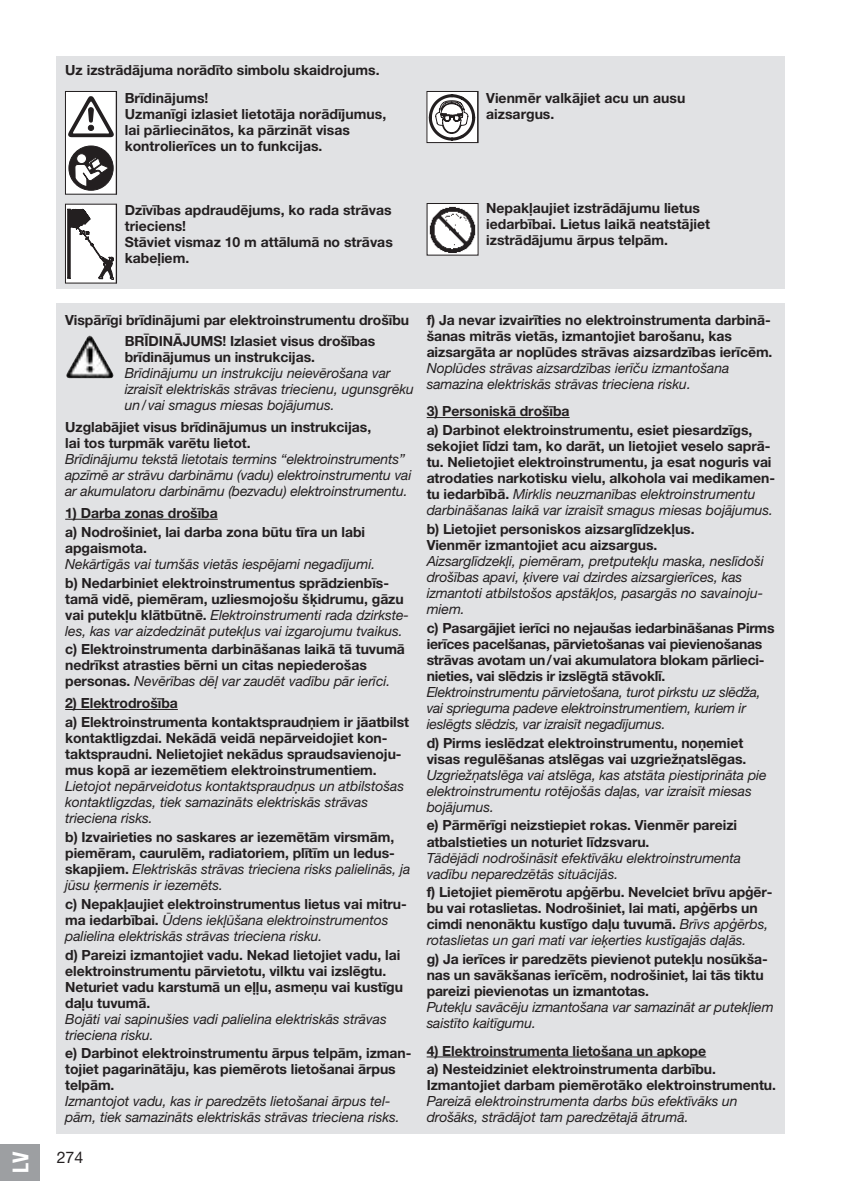
<style>
.page{position:relative;width:842px;height:1191px;background:#fff}
.page>*{position:absolute;margin:0;border:0;box-sizing:border-box;transform-origin:0 0}
.t1{font:22px "GARDENA Pro Bo Cond";color:#fff}
.t2{font:16px "GARDENA Pro";color:#231f20}
.t3{font:700 14px/16px "GARDENA Pro";letter-spacing:-.005em;color:#231f20}
.t4{font:italic 14px/16px "GARDENA Pro";letter-spacing:-.005em;color:#231f20}
.s1{font-weight:400;font-style:italic}
.s2{font-weight:700;font-style:normal}
</style>
<div class="page">
<div style="left:57px;top:303px;width:728px;height:831px;background:#e1e2e4"></div>
<hr style="left:65px;top:519px;width:153px;height:1px;background:#231f20">
<hr style="left:65px;top:709px;width:113px;height:1px;background:#231f20">
<img style="left:68px;top:336px;width:21px;height:35px">
<hr style="left:427px;top:417px;width:143px;height:1px;background:#231f20">
<hr style="left:427px;top:1056px;width:279px;height:1px;background:#231f20">
<div style="left:57px;top:57px;width:728px;height:232px;background:#e1e2e4"></div>
<div style="left:65px;top:91px;width:52px;height:103px;background:#fff"></div>
<div style="left:65px;top:91px;width:52px;height:103px;border:1px solid #231f20"></div>
<hr style="left:116px;top:91px;width:1px;height:103px;background:#231f20">
<svg style="left:68px;top:96px;width:46px;height:41px"></svg>
<div style="left:69px;top:146px;width:44px;height:44px;background:#231f20;border-radius:50%"></div>
<div style="left:69px;top:146px;width:44px;height:44px;border:1px solid #231f20;border-radius:50%"></div>
<div style="left:77px;top:154px;width:10px;height:10px;border:1px solid #231f20;border-radius:50%"></div>
<svg style="left:75px;top:156px;width:34px;height:31px"></svg>
<svg style="left:67px;top:206px;width:48px;height:75px"></svg>
<div style="left:65px;top:204px;width:52px;height:79px;border:1px solid #231f20"></div>
<hr style="left:116px;top:204px;width:1px;height:79px;background:#231f20">
<svg style="left:68px;top:209px;width:46px;height:71px;background:#c9c8c8"></svg>
<div style="left:427px;top:91px;width:51px;height:52px;background:#fff"></div>
<div style="left:427px;top:91px;width:51px;height:52px;border:1px solid #231f20"></div>
<hr style="left:477px;top:91px;width:1px;height:52px;background:#231f20">
<svg style="left:429px;top:94px;width:46px;height:47px"></svg>
<img style="left:429px;top:205px;width:47px;height:48px">
<div style="left:0;top:1143px;width:40px;height:37px;background:#9d9fa2"></div>
<h1 class="t1" style="left:7px;top:1172px;width:23px;rotate:-90deg">LV</h1>
<p class="t3" style="left:65px;top:62px;width:316px">Uz izstrādājuma norādīto simbolu skaidrojums.</p>
<p class="t3" style="left:125px;top:90px;width:263px">Brīdinājums!<br>Uzmanīgi izlasiet lietotāja norādījumus, lai pārliecinātos, ka pārzināt visas kontrolierīces un to funkcijas.</p>
<p class="t3" style="left:486px;top:90px;width:201px">Vienmēr valkājiet acu un ausu aizsargus.</p>
<p class="t3" style="left:125px;top:202px;width:270px">Dzīvības apdraudējums, ko rada strāvas trieciens!<br>Stāviet vismaz 10 m attālumā no strāvas kabeļiem.</p>
<p class="t3" style="left:486px;top:200px;width:225px">Nepakļaujiet izstrādājumu lietus iedarbībai. Lietus laikā neatstājiet izstrādājumu ārpus telpām.</p>
<p class="t3" style="left:125px;top:309px;width:286px;line-height:21.6px;text-indent:-59px">Vispārīgi brīdinājumi par elektroinstrumentu drošību<br>BRĪDINĀJUMS! Izlasiet visus drošības</p>
<p class="t3" style="left:125px;top:349px;width:192px">brīdinājumus un instrukcijas.</p>
<p class="t4" style="left:125px;top:365px;width:291px">Brīdinājumu un instrukciju neievērošana var izraisīt elektriskās strāvas triecienu, ugunsgrēku un/vai smagus miesas bojājumus.</p>
<p class="t3" style="left:65px;top:419px;width:308px">Uzglabājiet visus brīdinājumus un instrukcijas, lai tos turpmāk varētu lietot.</p>
<p class="t4" style="left:65px;top:451px;width:348px">Brīdinājumu tekstā lietotais termins “elektroinstruments” apzīmē ar strāvu darbināmu (vadu) elektroinstrumentu vai ar akumulatoru darbināmu (bezvadu) elektroinstrumentu.</p>
<p class="t3" style="left:65px;top:503px;width:301px;line-height:18.8px">1) Darba zonas drošība<br>a) Nodrošiniet, lai darba zona būtu tīra un labi</p>
<p class="t3" style="left:65px;top:539px;width:83px">apgaismota.</p>
<p class="t4" style="left:65px;top:555px;width:312px">Nekārtīgās vai tumšās vietās iespējami negadījumi.</p>
<p class="t3" style="left:65px;top:574px;width:345px">b) Nedarbiniet elektroinstrumentus sprādzienbīs&shy;tamā vidē, piemēram, uzliesmojošu šķidrumu, gāzu vai putekļu klātbūtnē. <span class="s1">Elektroinstrumenti rada dzirkste&shy;les, kas var aizdedzināt putekļus vai izgarojumu tvaikus.</span></p>
<p class="t3" style="left:65px;top:641px;width:341px">c) Elektroinstrumenta darbināšanas laikā tā tuvumā nedrīkst atrasties bērni un citas nepiederošas personas. <span class="s1">Nevērības dēļ var zaudēt vadību pār ierīci.</span></p>
<p class="t3" style="left:65px;top:693px;width:345px;line-height:18.8px">2) Elektrodrošība<br>a) Elektroinstrumenta kontaktspraudņiem ir jāatbilst</p>
<p class="t3" style="left:65px;top:729px;width:338px">kontaktligzdai. Nekādā veidā nepārveidojiet kon&shy;taktspraudni. Nelietojiet nekādus spraudsavienoju&shy;mus kopā ar iezemētiem elektroinstrumentiem.</p>
<p class="t4" style="left:65px;top:777px;width:340px">Lietojot nepārveidotus kontaktspraudņus un atbilstošas kontaktligzdas, tiek samazināts elektriskās strāvas trieciena risks.</p>
<p class="t3" style="left:65px;top:828px;width:347px">b) Izvairieties no saskares ar iezemētām virsmām, piemēram, caurulēm, radiatoriem, plītīm un ledus&shy;skapjiem. <span class="s1">Elektriskās strāvas trieciena risks palielinās, ja jūsu ķermenis ir iezemēts.</span></p>
<p class="t4" style="left:65px;top:895px;width:343px"><span class="s2">c) Nepakļaujiet elektroinstrumentus lietus vai mitru&shy;ma iedarbībai.</span> Ūdens iekļūšana elektroinstrumentos palielina elektriskās strāvas trieciena risku.</p>
<p class="t3" style="left:65px;top:946px;width:339px">d) Pareizi izmantojiet vadu. Nekad lietojiet vadu, lai elektroinstrumentu pārvietotu, vilktu vai izslēgtu.<br>Neturiet vadu karstumā un eļļu, asmeņu vai kustīgu daļu tuvumā.</p>
<p class="t4" style="left:65px;top:1010px;width:323px">Bojāti vai sapinušies vadi palielina elektriskās strāvas trieciena risku.</p>
<p class="t3" style="left:65px;top:1045px;width:348px">e) Darbinot elektroinstrumentu ārpus telpām, izman&shy;tojiet pagarinātāju, kas piemērots lietošanai ārpus telpām.</p>
<p class="t4" style="left:65px;top:1093px;width:336px">Izmantojot vadu, kas ir paredzēts lietošanai ārpus tel&shy;pām, tiek samazināts elektriskās strāvas trieciena risks.</p>
<p class="t2" style="left:57px;top:1147px;width:28px">274</p>
<p class="t3" style="left:427px;top:311px;width:347px">f) Ja nevar izvairīties no elektroinstrumenta darbinā&shy;šanas mitrās vietās, izmantojiet barošanu, kas aizsargāta ar noplūdes strāvas aizsardzības ierīcēm.</p>
<p class="t4" style="left:427px;top:359px;width:304px">Noplūdes strāvas aizsardzības ierīču izmantošana samazina elektriskās strāvas trieciena risku.</p>
<p class="t3" style="left:427px;top:401px;width:327px;line-height:18.8px">3) Personiskā drošība<br>a) Darbinot elektroinstrumentu, esiet piesardzīgs,</p>
<p class="t3" style="left:427px;top:438px;width:350px">sekojiet līdzi tam, ko darāt, un lietojiet veselo saprā&shy;tu. Nelietojiet elektroinstrumentu, ja esat noguris vai atrodaties narkotisku vielu, alkohola vai medikamen&shy;tu iedarbībā. <span class="s1">Mirklis neuzmanības elektroinstrumentu darbināšanas laikā var izraisīt smagus miesas bojājumus.</span></p>
<p class="t3" style="left:427px;top:520px;width:269px">b) Lietojiet personiskos aizsarglīdzekļus.<br>Vienmēr izmantojiet acu aizsargus.</p>
<p class="t4" style="left:427px;top:552px;width:339px">Aizsarglīdzekļi, piemēram, pretputekļu maska, neslīdoši drošības apavi, ķivere vai dzirdes aizsargierīces, kas izmantoti atbilstošos apstākļos, pasargās no savainoju&shy;miem.</p>
<p class="t3" style="left:427px;top:619px;width:349px">c) Pasargājiet ierīci no nejaušas iedarbināšanas Pirms ierīces pacelšanas, pārvietošanas vai pievienošanas strāvas avotam un/vai akumulatora blokam pārlieci&shy;nieties, vai slēdzis ir izslēgtā stāvoklī.</p>
<p class="t4" style="left:427px;top:683px;width:336px">Elektroinstrumentu pārvietošana, turot pirkstu uz slēdža, vai sprieguma padeve elektroinstrumentiem, kuriem ir ieslēgts slēdzis, var izraisīt negadījumus.</p>
<p class="t3" style="left:427px;top:734px;width:321px">d) Pirms ieslēdzat elektroinstrumentu, noņemiet visas regulēšanas atslēgas vai uzgriežņatslēgas.</p>
<p class="t4" style="left:427px;top:766px;width:342px">Uzgriežņatslēga vai atslēga, kas atstāta piestiprināta pie elektroinstrumentu rotējošās daļas, var izraisīt miesas bojājumus.</p>
<p class="t3" style="left:427px;top:817px;width:312px">e) Pārmērīgi neizstiepiet rokas. Vienmēr pareizi atbalstieties un noturiet līdzsvaru.</p>
<p class="t4" style="left:427px;top:849px;width:316px">Tādējādi nodrošināsit efektīvāku elektroinstrumenta vadību neparedzētās situācijās.</p>
<p class="t3" style="left:427px;top:884px;width:347px">f) Lietojiet piemērotu apģērbu. Nevelciet brīvu apģēr&shy;bu vai rotaslietas. Nodrošiniet, lai mati, apģērbs un cimdi nenonāktu kustīgo daļu tuvumā. <span class="s1">Brīvs apģērbs, rotaslietas un gari mati var ieķerties kustīgajās daļās.</span></p>
<p class="t3" style="left:427px;top:951px;width:343px">g) Ja ierīces ir paredzēts pievienot putekļu nosūkša&shy;nas un savākšanas ierīcēm, nodrošiniet, lai tās tiktu pareizi pievienotas un izmantotas.</p>
<p class="t4" style="left:427px;top:999px;width:348px">Putekļu savācēju izmantošana var samazināt ar putekļiem saistīto kaitīgumu.</p>
<p class="t3" style="left:427px;top:1041px;width:291px;line-height:18.8px">4) Elektroinstrumenta lietošana un apkope a) Nesteidziniet elektroinstrumenta darbību.</p>
<p class="t3" style="left:427px;top:1077px;width:351px">Izmantojiet darbam piemērotāko elektroinstrumentu.</p>
<p class="t4" style="left:427px;top:1093px;width:313px">Pareizā elektroinstrumenta darbs būs efektīvāks un drošāks, strādājot tam paredzētajā ātrumā.</p>
</div>
